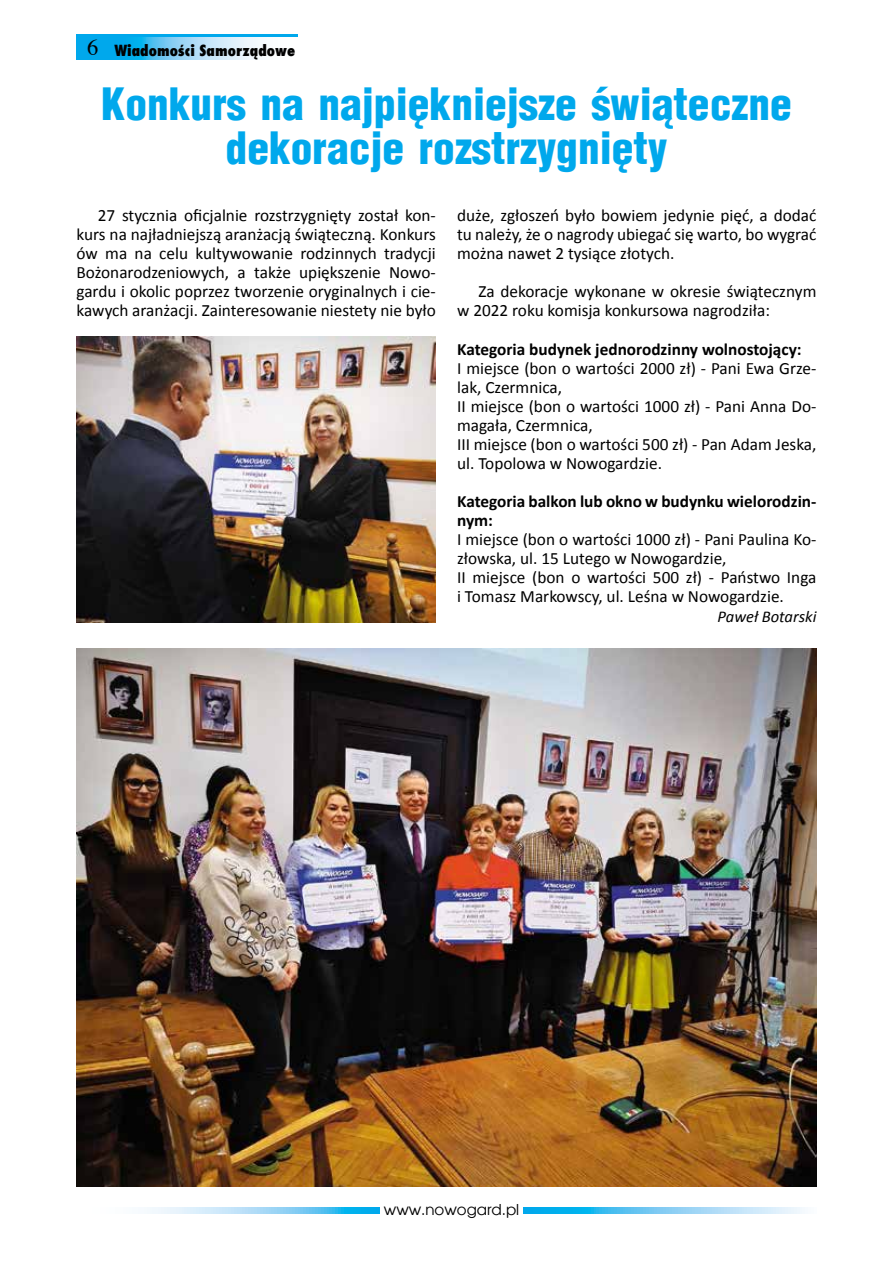
<style>
.page{position:relative;width:893px;height:1263px;background:#fff}
.page>*{position:absolute;margin:0;border:0;box-sizing:border-box;transform-origin:0 0}
.t1{font:900 43.5px/43.5px "Switzerland Cond";color:#00a8ec;text-align:center}
.t2{font:17.25px/19px "Calibri";color:#000}
.t3{font:700 17.25px/19px "Calibri";color:#000}
.t4{font:italic 16.5px "Calibri";color:#000}
.t5{font:800 15px "Fujiyama";color:#000}
.t6{font:15px "Avalon";color:#000}
.s1{font-family:"Times";font-weight:400;font-size:22.5px}
</style>
<div class="page">
<div style="left:77px;top:34px;width:221px;height:26px;background:#00a8ec"></div>
<svg style="left:138px;top:37px;width:160px;height:23px;background:#b9e3f8"></svg>
<svg style="left:147px;top:1207px;width:658px;height:6px;background:#81d0f4"></svg>
<div style="left:380px;top:1203px;width:143px;height:15px;background:#fff"></div>
<img style="left:77px;top:337px;width:359px;height:285px">
<img style="left:77px;top:648px;width:739px;height:538px">
<p class="t5" style="left:87px;top:40px;width:210px"><span class="s1">6</span> Wiadomości Samorządowe</p>
<h1 class="t1" style="left:101px;top:81px;width:692px">Konkurs na najpiękniejsze świąteczne dekoracje rozstrzygnięty</h1>
<p class="t2" style="left:457px;top:205px;width:361px;text-align:justify">duże, zgłoszeń było bowiem jedynie pięć, a dodać tu należy, że o nagrody ubiegać się warto, bo wygrać można nawet 2 tysiące złotych.</p>
<p class="t2" style="left:457px;top:281px;width:361px;text-indent:21px">Za dekoracje wykonane w okresie świątecznym w 2022 roku komisja konkursowa nagrodziła:</p>
<p class="t3" style="left:457px;top:338px;width:346px">Kategoria budynek jednorodzinny wolnostojący:</p>
<p class="t2" style="left:457px;top:357px;width:361px">I miejsce (bon o wartości 2000 zł) - Pani Ewa Grze&shy;lak, Czermnica,<br>II miejsce (bon o wartości 1000 zł) - Pani Anna Do&shy;magała, Czermnica,<br>III miejsce (bon o wartości 500 zł) - Pan Adam Jeska, ul. Topolowa w Nowogardzie.</p>
<p class="t3" style="left:457px;top:491px;width:361px">Kategoria balkon lub okno w budynku wielorodzin&shy;nym:</p>
<p class="t2" style="left:457px;top:529px;width:361px">I miejsce (bon o wartości 1000 zł) - Pani Paulina Ko&shy;złowska, ul. 15 Lutego w Nowogardzie,<br>II miejsce (bon o wartości 500 zł) - Państwo Inga i Tomasz Markowscy, ul. Leśna w Nowogardzie.</p>
<p class="t4" style="left:718px;top:606px;width:100px">Paweł Botarski</p>
<p class="t2" style="left:77px;top:205px;width:361px;text-align:justify;text-indent:21px">27 stycznia oficjalnie rozstrzygnięty został kon&shy;kurs na najładniejszą aranżacją świąteczną. Konkurs ów ma na celu kultywowanie rodzinnych tradycji Bożonarodzeniowych, a także upiększenie Nowo&shy;gardu i okolic poprzez tworzenie oryginalnych i cie&shy;kawych aranżacji. Zainteresowanie niestety nie było</p>
<p class="t6" style="left:384px;top:1200px;width:137px">www.nowogard.pl</p>
</div>
